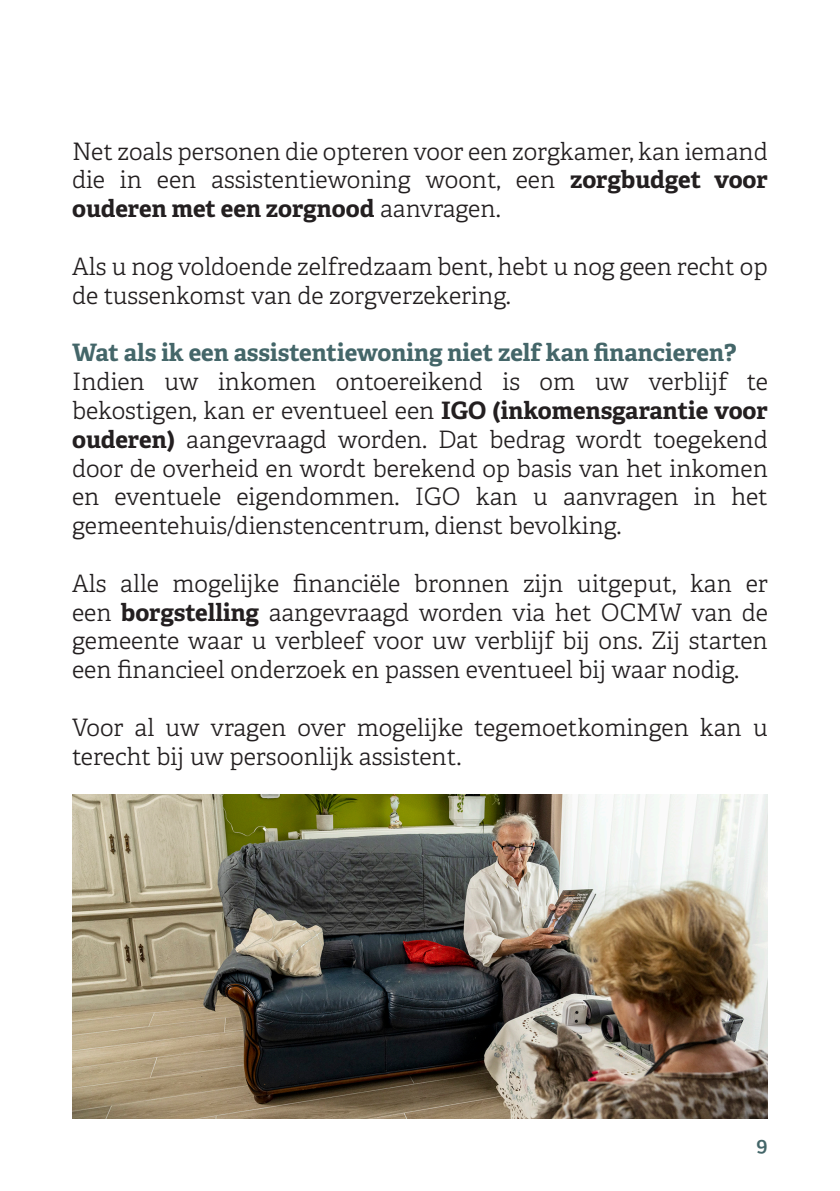
<style>
.page{position:relative;width:840px;height:1191px;background:#fff}
.page>*{position:absolute;margin:0;border:0;box-sizing:border-box;transform-origin:0 0}
.body{font:300 24px/28.8px "Adelle";color:#231f20;text-align:justify}
.Tussentitel{font:700 24px "Adelle";color:#446669}
.t1{font:600 20.8px "Adelle";color:#446669}
.s1{font-weight:700}
</style>
<div class="page">
<img style="left:72px;top:794px;width:695px;height:325px">
<p class="body" style="left:72px;top:137px;width:697px">Net zoals personen die opteren voor een zorgkamer, kan iemand die in een assistentiewoning woont, een <span class="s1">zorgbudget voor ouderen met een zorgnood</span> aanvragen.</p>
<p class="body" style="left:72px;top:252px;width:696px">Als u nog voldoende zelfredzaam bent, hebt u nog geen recht op de tussenkomst van de zorgverzekering.</p>
<p class="Tussentitel" style="left:72px;top:337px;width:665px">Wat als ik een assistentiewoning niet zelf kan financieren?</p>
<p class="body" style="left:72px;top:368px;width:697px">Indien uw inkomen ontoereikend is om uw verblijf te bekostigen, kan er eventueel een <span class="s1">IGO (inkomensgarantie voor ouderen)</span> aangevraagd worden. Dat bedrag wordt toegekend door de overheid en wordt berekend op basis van het inkomen en eventuele eigendommen. IGO kan u aanvragen in het gemeentehuis/dienstencentrum, dienst bevolking.</p>
<p class="body" style="left:72px;top:569px;width:697px">Als alle mogelijke financiële bronnen zijn uitgeput, kan er een <span class="s1">borgstelling</span> aangevraagd worden via het OCMW van de gemeente waar u verbleef voor uw verblijf bij ons. Zij starten een financieel onderzoek en passen eventueel bij waar nodig.</p>
<p class="body" style="left:72px;top:713px;width:697px">Voor al uw vragen over mogelijke tegemoetkomingen kan u terecht bij uw persoonlijk assistent.</p>
<p class="t1" style="left:755px;top:1131px;width:13px">9</p>
</div>
